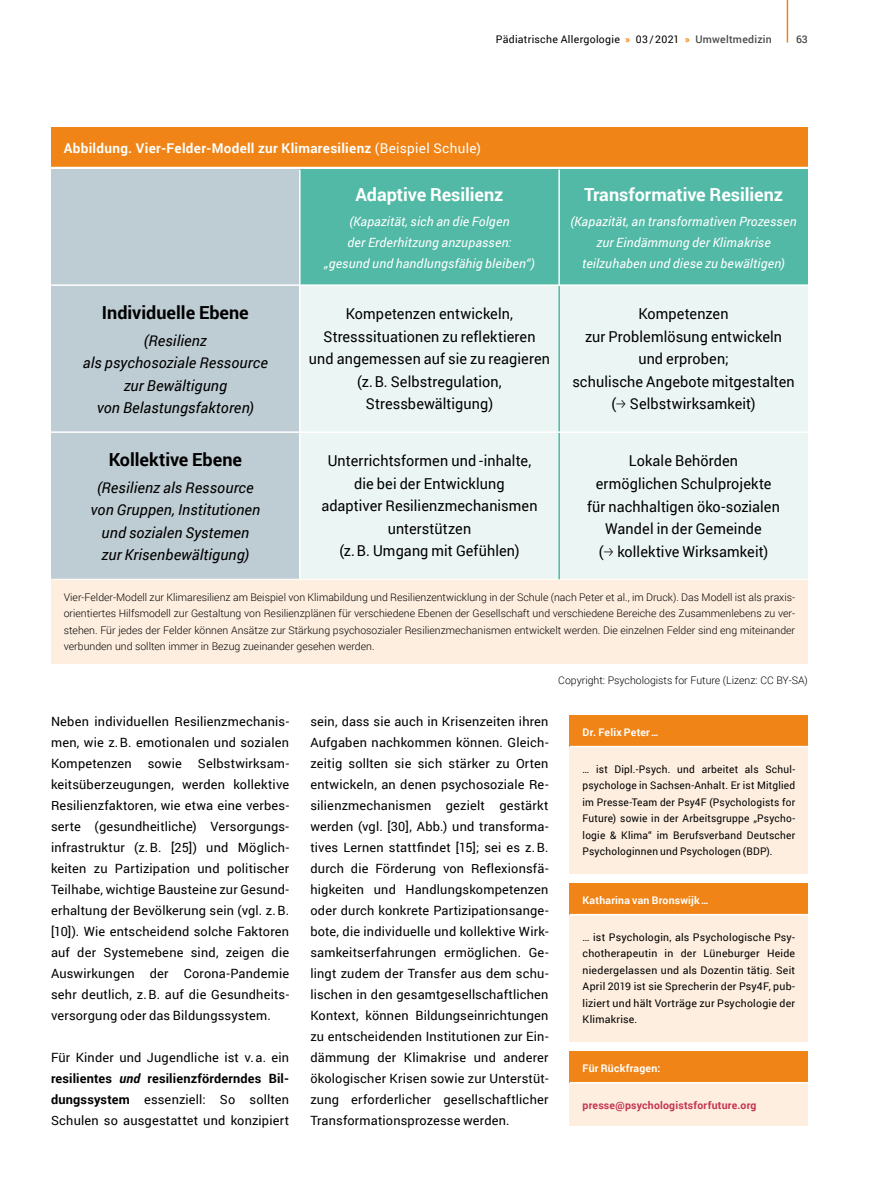
<style>
.page{position:relative;width:893px;height:1191px;background:#fff}
.page>*{position:absolute;margin:0;border:0;box-sizing:border-box;transform-origin:0 0}
.Zwischenhead_12_Pt{font:700 18px "Roboto";letter-spacing:-.005em;color:#fff}
.Zwischenhead_12_Pt-2{font:700 18px "Roboto";color:#000}
.Zwischenhead_12_Pt-3{font:15px/22.5px "Roboto";letter-spacing:.01em;color:#000;text-align:center;scale:.96 1}
.Lauftext{font:italic 15px/22.5px "Roboto";letter-spacing:.005em;color:#000;text-align:center}
.kasten_kopf_linie{font:700 13.5px "Roboto";letter-spacing:.02em;color:#fff}
.Lauftext-2{font:12.75px/21px "Roboto";letter-spacing:.015em;color:#000;text-align:justify}
.Lauftext-3{font:italic 12.75px/21px "Roboto";letter-spacing:.015em;color:#fff;text-align:center}
.bildunterschrift_que{font:300 10.5px/16.5px "Roboto";color:#000;text-align:justify}
.Autor_Adresse{font:10.5px/16.5px "Roboto";letter-spacing:.025em;color:#000;text-align:justify}
.Autor_Adresse-2{font:10.5px/16.5px "Roboto";letter-spacing:.025em;color:#000;text-align:justify;scale:.96 1}
.Autor_WT{font:700 10.5px "Roboto";letter-spacing:.02em;color:#fff}
.Autor_Adresse-3{font:700 10.5px "Roboto";letter-spacing:.02em;color:#c33450}
.t1{font:500 10.5px "Roboto";color:#4a4a49}
.s1{font-weight:700;color:#f08416}
.s2{font-weight:500;color:#4a4a49}
.s3{font-weight:400}
.s4{font-weight:700}
.s5{font-weight:700;font-style:italic}
</style>
<div class="page">
<hr style="left:787px;top:0;width:1px;height:43px;background:#f08416">
<div style="left:570px;top:726px;width:238px;height:147px;background:#feeedf"></div>
<div style="left:570px;top:715px;width:238px;height:32px;background:#f08416"></div>
<hr style="left:570px;top:746px;width:238px;height:1px;background:#fff">
<div style="left:570px;top:894px;width:238px;height:147px;background:#feeedf"></div>
<div style="left:570px;top:883px;width:238px;height:32px;background:#f08416"></div>
<hr style="left:570px;top:914px;width:238px;height:1px;background:#fff">
<div style="left:570px;top:1062px;width:238px;height:63px;background:#feeedf"></div>
<div style="left:570px;top:1051px;width:238px;height:32px;background:#f08416"></div>
<hr style="left:570px;top:1082px;width:238px;height:1px;background:#fff">
<div style="left:51px;top:128px;width:757px;height:42px;background:#f08416"></div>
<hr style="left:51px;top:167px;width:757px;height:3px;background:#fff">
<div style="left:51px;top:170px;width:249px;height:115px;background:#beccd3"></div>
<div style="left:559px;top:170px;width:249px;height:115px;background:#51b9a6"></div>
<div style="left:300px;top:170px;width:259px;height:115px;background:#51b9a6"></div>
<div style="left:51px;top:285px;width:249px;height:147px;background:#beccd3"></div>
<div style="left:300px;top:285px;width:259px;height:147px;background:#ebf5f3"></div>
<div style="left:559px;top:285px;width:249px;height:147px;background:#ebf5f3"></div>
<div style="left:559px;top:432px;width:249px;height:147px;background:#ebf5f3"></div>
<div style="left:300px;top:432px;width:259px;height:147px;background:#ebf5f3"></div>
<div style="left:51px;top:432px;width:249px;height:147px;background:#beccd3"></div>
<div style="left:51px;top:579px;width:757px;height:84px;background:#feeedf"></div>
<hr style="left:51px;top:579px;width:757px;height:1px;background:#fff">
<hr style="left:299px;top:170px;width:2px;height:409px;background:#fff">
<hr style="left:558px;top:170px;width:2px;height:115px;background:#fff">
<hr style="left:558px;top:285px;width:2px;height:294px;background:#51b9a6">
<hr style="left:51px;top:284px;width:757px;height:2px;background:#fff">
<hr style="left:51px;top:431px;width:757px;height:2px;background:#fff">
<p class="Autor_Adresse" style="left:496px;top:30px;width:277px">Pädiatrische Allergologie <span class="s1">»</span> 03/2021 <span class="s1">»</span> <span class="s2">Umweltmedizin</span></p>
<p class="t1" style="left:796px;top:31px;width:13px">63</p>
<p class="kasten_kopf_linie" style="left:64px;top:139px;width:419px">Abbildung. Vier-Felder-Modell zur Klimaresilienz <span class="s3">(Beispiel Schule)</span></p>
<p class="Zwischenhead_12_Pt-2" style="left:102px;top:300px;width:148px">Individuelle Ebene</p>
<p class="Lauftext" style="left:83px;top:328px;width:187px">(Resilienz<br>als psychosoziale Ressource zur Bewältigung<br>von Belastungsfaktoren)</p>
<p class="Zwischenhead_12_Pt" style="left:355px;top:182px;width:149px">Adaptive Resilienz</p>
<p class="Lauftext-3" style="left:324px;top:211px;width:212px">(Kapazität, sich an die Folgen<br>der Erderhitzung anzupassen: „gesund und handlungsfähig bleiben“)</p>
<p class="Zwischenhead_12_Pt" style="left:584px;top:182px;width:201px">Transformative Resilienz</p>
<p class="Lauftext-3" style="left:570px;top:211px;width:228px">(Kapazität, an transformativen Prozessen zur Eindämmung der Klimakrise teilzuhaben und diese zu bewältigen)</p>
<p class="Zwischenhead_12_Pt-3" style="left:309px;top:302px;width:253px">Kompetenzen entwickeln,<br>Stresssituationen zu reflektieren<br>und angemessen auf sie zu reagieren (z.B. Selbstregulation,<br>Stressbewältigung)</p>
<p class="Zwischenhead_12_Pt-3" style="left:572px;top:302px;width:233px">Kompetenzen<br>zur Problemlösung entwickeln und erproben;<br>schulische Angebote mitgestalten ( Selbstwirksamkeit)</p>
<p class="Zwischenhead_12_Pt-2" style="left:109px;top:447px;width:135px">Kollektive Ebene</p>
<p class="Lauftext" style="left:90px;top:475px;width:171px">(Resilienz als Ressource von Gruppen, Institutionen und sozialen Systemen zur Krisenbewältigung)</p>
<p class="bildunterschrift_que" style="left:64px;top:588px;width:733px">Vier-Felder-Modell zur Klimaresilienz am Beispiel von Klimabildung und Resilienzentwicklung in der Schule (nach Peter et al., im Druck). Das Modell ist als praxis&shy;orientiertes Hilfsmodell zur Gestaltung von Resilienzplänen für verschiedene Ebenen der Gesellschaft und verschiedene Bereiche des Zusammenlebens zu ver&shy;stehen. Für jedes der Felder können Ansätze zur Stärkung psychosozialer Resilienzmechanismen entwickelt werden. Die einzelnen Felder sind eng miteinander verbunden und sollten immer in Bezug zueinander gesehen werden.</p>
<p class="bildunterschrift_que" style="left:558px;top:672px;width:251px">Copyright: Psychologists for Future (Lizenz: CC BY-SA)</p>
<p class="Zwischenhead_12_Pt-3" style="left:321px;top:449px;width:227px">Unterrichtsformen und -inhalte, die bei der Entwicklung<br>adaptiver Resilienzmechanismen unterstützen<br>(z.B. Umgang mit Gefühlen)</p>
<p class="Zwischenhead_12_Pt-3" style="left:587px;top:449px;width:202px">Lokale Behörden ermöglichen Schulprojekte für nachhaltigen öko-sozialen<br>Wandel in der Gemeinde<br>( kollektive Wirksamkeit)</p>
<p class="Lauftext-2" style="left:51px;top:711px;width:240px">Neben individuellen Resilienzmechanis&shy;men, wie z.B. emotionalen und sozialen Kompetenzen</p>
<p class="Lauftext-2" style="left:51px;top:753px;width:240px;text-indent:147px">Selbstwirksam&shy;keitsüberzeugungen, werden kollektive Resilienzfaktoren, wie etwa eine verbes&shy;serte (gesundheitliche) Versorgungs&shy;infrastruktur (z.B. [25]) und Möglich&shy;keiten zu Partizipation und politischer Teilhabe, wichtige Bausteine zur Gesund&shy;erhaltung der Bevölkerung sein (vgl. z.B. [10]). Wie entscheidend solche Faktoren auf der Systemebene sind, zeigen die Auswirkungen der Corona-Pandemie sehr deutlich, z.B. auf die Gesundheits&shy;versorgung oder das Bildungssystem.</p>
<p class="Lauftext-2" style="left:51px;top:1047px;width:240px">Für Kinder und Jugendliche ist v.a. ein <span class="s4">resilientes</span> <span class="s5">und</span> <span class="s4">resilienzförderndes Bil&shy;dungssystem</span> essenziell: So sollten Schulen so ausgestattet und konzipiert</p>
<p class="Lauftext-2" style="left:148px;top:753px;width:36px">sowie</p>
<p class="Lauftext-2" style="left:310px;top:711px;width:240px">sein, dass sie auch in Krisenzeiten ihren Aufgaben nachkommen können. Gleich&shy;zeitig sollten sie sich stärker zu Orten entwickeln, an denen psychosoziale Re&shy;silienzmechanismen gezielt gestärkt werden (vgl. [30], Abb.) und transforma&shy;tives Lernen stattfindet [15]; sei es z.B. durch die Förderung von Reflexionsfä&shy;higkeiten und Handlungskompetenzen oder durch konkrete Partizipationsange&shy;bote, die individuelle und kollektive Wirk&shy;samkeitserfahrungen ermöglichen. Ge&shy;lingt zudem der Transfer aus dem schu&shy;lischen in den gesamtgesellschaftlichen Kontext, können Bildungseinrichtungen zu entscheidenden Institutionen zur Ein&shy;dämmung der Klimakrise und anderer ökologischer Krisen sowie zur Unterstüt&shy;zung erforderlicher gesellschaftlicher Transformationsprozesse werden.</p>
<p class="Autor_WT" style="left:583px;top:724px;width:78px">Dr. Felix Peter…</p>
<p class="Autor_Adresse-2" style="left:583px;top:760px;width:223px">… ist Dipl.-Psych. und arbeitet als Schul&shy;psychologe in Sachsen-Anhalt. Er ist Mitglied im Presse-Team der Psy4F (Psychologists for Future) sowie in der Arbeitsgruppe „Psycho&shy;logie &amp; Klima“ im Berufsverband Deutscher Psychologinnen und Psychologen (BDP).</p>
<p class="Autor_WT" style="left:583px;top:892px;width:128px">Katharina van Bronswijk…</p>
<p class="Autor_Adresse" style="left:583px;top:928px;width:214px">… ist Psychologin, als Psychologische Psy&shy;chotherapeutin in der Lüneburger Heide niedergelassen und als Dozentin tätig. Seit April 2019 ist sie Sprecherin der Psy4F, pub&shy;liziert und hält Vorträge zur Psychologie der Klimakrise.</p>
<p class="Autor_WT" style="left:583px;top:1060px;width:79px">Für Rückfragen:</p>
<p class="Autor_Adresse-3" style="left:583px;top:1097px;width:175px">presse@psychologistsforfuture.org</p>
</div>
